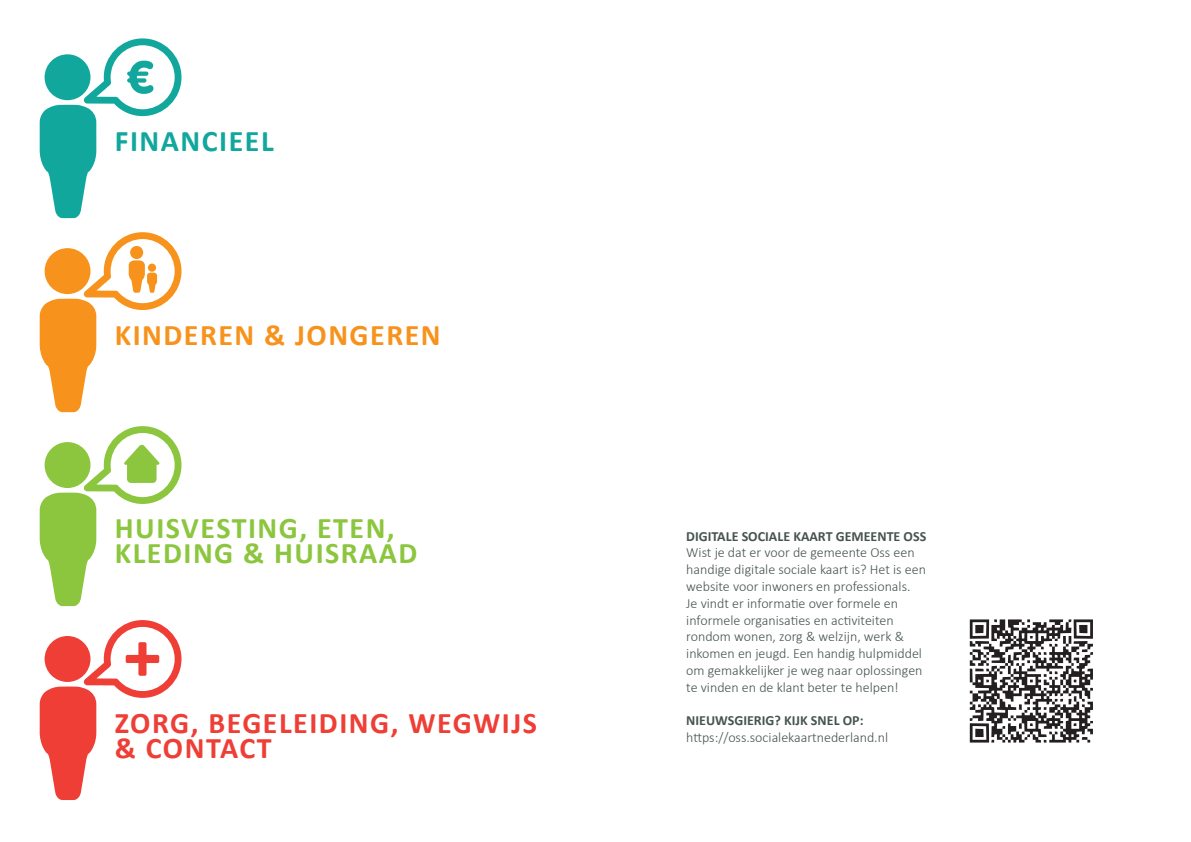
<style>
.page{position:relative;width:1191px;height:842px;background:#fff}
.page>*{position:absolute;margin:0;border:0;box-sizing:border-box;transform-origin:0 0}
.t1{font:700 30px/25px "Calibri";letter-spacing:.05em;color:#8bc63e}
.t2{font:700 30px/25px "Calibri";letter-spacing:.05em;color:#ee3e35}
.t3{font:700 30px "Calibri";letter-spacing:.05em;color:#f7931d}
.t4{font:700 30px "Calibri";letter-spacing:.05em;color:#12a79d}
.t5{font:300 14px/16.8px "Calibri";color:#46544e}
.t6{font:700 14px "Calibri";color:#46544e}
</style>
<div class="page">
<svg style="left:969px;top:619px;width:124px;height:123px"></svg>
<svg style="left:40px;top:38px;width:141px;height:180px"></svg>
<svg style="left:40px;top:232px;width:141px;height:180px"></svg>
<svg style="left:40px;top:426px;width:141px;height:180px"></svg>
<svg style="left:40px;top:620px;width:141px;height:180px"></svg>
<div style="left:138px;top:642px;width:8px;height:34px;background:#ee3e35;border-radius:2px"></div>
<div style="left:126px;top:655px;width:33px;height:8px;background:#ee3e35;border-radius:2px"></div>
<h1 class="t4" style="left:115px;top:120px;width:160px">FINANCIEEL</h1>
<h1 class="t3" style="left:115px;top:313px;width:327px">KINDEREN &amp; JONGEREN</h1>
<h1 class="t1" style="left:115px;top:516px;width:304px">HUISVESTING, ETEN,<br>KLEDING &amp; HUISRAAD</h1>
<h1 class="t2" style="left:115px;top:710px;width:424px">ZORG, BEGELEIDING, WEGWIJS &amp; CONTACT</h1>
<p class="t6" style="left:686px;top:526px;width:242px">DIGITALE SOCIALE KAART GEMEENTE OSS</p>
<p class="t5" style="left:686px;top:544px;width:241px">Wist je dat er voor de gemeente Oss een handige digitale sociale kaart is? Het is een website voor inwoners en professionals.<br>Je vindt er informatie over formele en informele organisaties en activiteiten rondom wonen, zorg &amp; welzijn, werk &amp; inkomen en jeugd. Een handig hulpmiddel om gemakkelijker je weg naar oplossingen te vinden en de klant beter te helpen!</p>
<p class="t6" style="left:686px;top:711px;width:179px">NIEUWSGIERIG? KIJK SNEL OP:</p>
<p class="t5" style="left:686px;top:729px;width:203px">https://oss.socialekaartnederland.nl</p>
</div>
